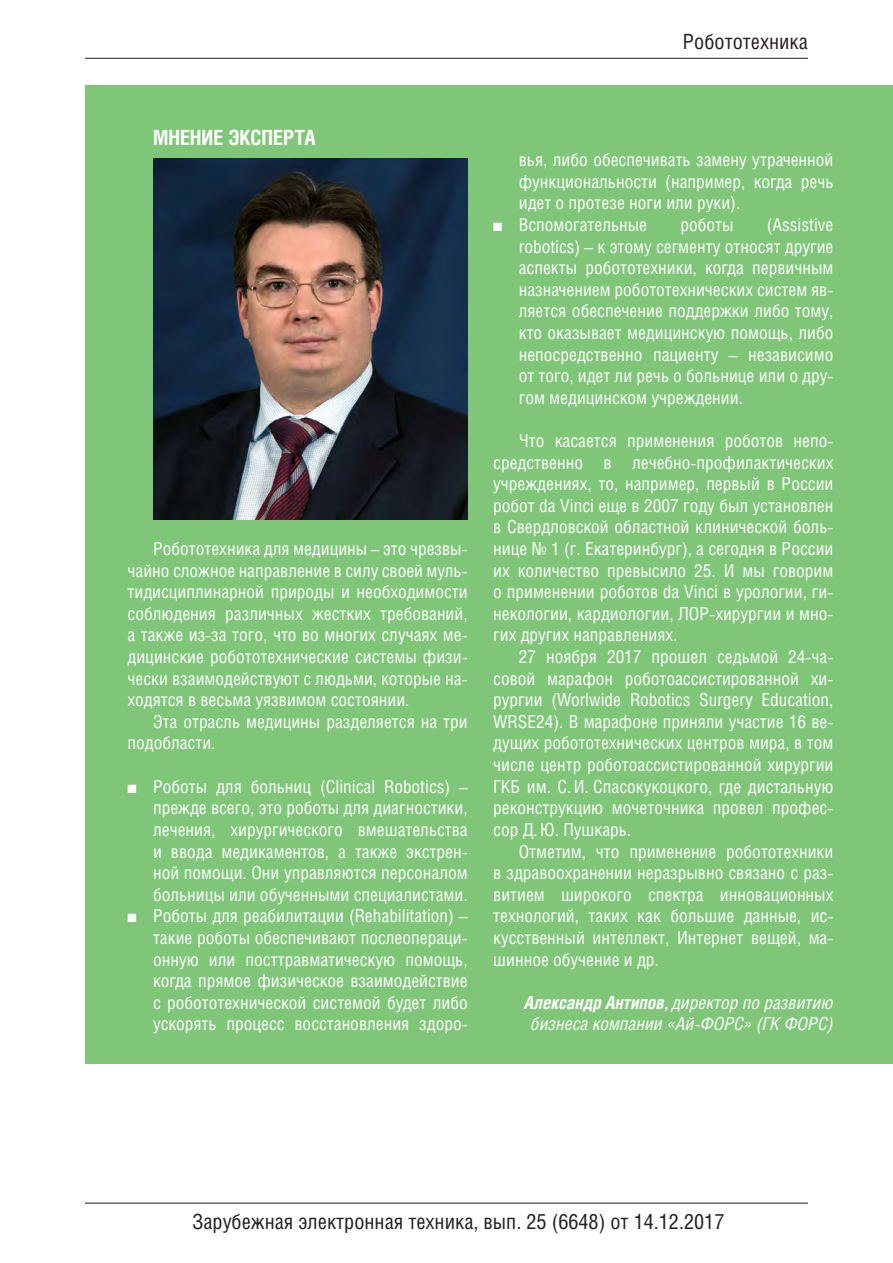
<style>
.page{position:relative;width:893px;height:1263px;background:#fff}
.page>*{position:absolute;margin:0;border:0;box-sizing:border-box;transform-origin:0 0}
.t1{font:21px "Helios Cond";color:#231f20}
.t2{font:700 21px "Helios Cond";color:#fff}
.t3{font:18px/21.6px "Helios Cond";color:#fff;text-align:justify}
.t4{font:italic 18px/21.6px "Helios Cond";color:#fff;text-align:center}
.t5{font:12px "Zapf Dingbats ITC";color:#fff}
.s1{font-weight:700}
</style>
<div class="page">
<hr style="left:85px;top:58px;width:723px;height:1px;background:#231f20">
<hr style="left:85px;top:1203px;width:723px;height:1px;background:#231f20">
<div style="left:85px;top:85px;width:808px;height:978px;background:#7fc679"></div>
<img style="left:153px;top:158px;width:315px;height:361px">
<p class="t1" style="left:683px;top:29px;width:127px">Робототехника</p>
<p class="t2" style="left:153px;top:125px;width:164px">МНЕНИЕ ЭКСПЕРТА</p>
<p class="t3" style="left:128px;top:537px;width:342px;text-indent:26px">Робототехника для медицины – это чрезвы&shy;чайно сложное направление в силу своей муль&shy;тидисциплинарной природы и необходимости соблюдения различных жестких требований, а также из-за того, что во многих случаях ме&shy;дицинские робототехнические системы физи&shy;чески взаимодействуют с людьми, которые на&shy;ходятся в весьма уязвимом состоянии.</p>
<p class="t3" style="left:128px;top:710px;width:342px;text-indent:26px">Эта отрасль медицины разделяется на три подобласти.</p>
<p class="t3" style="left:153px;top:775px;width:316px;text-indent:-26px">■ Роботы для больниц (Clinical Robotics) – прежде всего, это роботы для диагностики, лечения, хирургического вмешательства и ввода медикаментов, а также экстрен&shy;ной помощи. Они управляются персоналом больницы или обученными специалистами.</p>
<p class="t3" style="left:153px;top:905px;width:316px;text-indent:-26px">■ Роботы для реабилитации (Rehabilitation) – такие роботы обеспечивают послеопераци&shy;онную или посттравматическую помощь, когда прямое физическое взаимодействие с робототехнической системой будет либо ускорять процесс восстановления здоро-</p>
<p class="t5" style="left:137px;top:783px;width:5px">■</p>
<p class="t3" style="left:519px;top:149px;width:316px">вья, либо обеспечивать замену утраченной функциональности (например, когда речь идет о протезе ноги или руки).</p>
<p class="t3" style="left:493px;top:213px;width:155px">■ Вспомогательные</p>
<p class="t3" style="left:680px;top:213px;width:54px">роботы</p>
<p class="t3" style="left:519px;top:213px;width:316px;text-indent:248px">(Assistive robotics) – к этому сегменту относят другие аспекты робототехники, когда первичным назначением робототехнических систем яв&shy;ляется обеспечение поддержки либо тому, кто оказывает медицинскую помощь, либо непосредственно пациенту – независимо от того, идет ли речь о больнице или о дру&shy;гом медицинском учреждении.</p>
<p class="t3" style="left:493px;top:429px;width:342px;text-indent:26px">Что касается применения роботов непо&shy;средственно в лечебно-профилактических учреждениях, то, например, первый в России робот da Vinci еще в 2007 году был установлен в Свердловской областной клинической боль&shy;нице № 1 (г. Екатеринбург), а сегодня в России их количество превысило 25. И мы говорим о применении роботов da Vinci в урологии, ги&shy;некологии, кардиологии, ЛОР-хирургии и мно&shy;гих других направлениях.</p>
<p class="t3" style="left:493px;top:645px;width:342px;text-indent:26px">27 ноября 2017 прошел седьмой 24-ча&shy;совой марафон роботоассистированной хи&shy;рургии (Worlwide Robotics Surgery Education, WRSE24). В марафоне приняли участие 16 ве&shy;дущих робототехнических центров мира, в том числе центр роботоассистированной хирургии ГКБ им. С.И. Спасокукоцкого, где дистальную реконструкцию мочеточника провел профес&shy;сор Д.Ю. Пушкарь.</p>
<p class="t3" style="left:493px;top:840px;width:342px;text-indent:26px">Отметим, что применение робототехники в здравоохранении неразрывно связано с раз&shy;витием широкого спектра инновационных технологий, таких как большие данные, ис&shy;кусственный интеллект, Интернет вещей, ма&shy;шинное обучение и др.</p>
<p class="t4" style="left:524px;top:991px;width:310px"><span class="s1">Александр Антипов,</span> директор по развитию бизнеса компании «Ай-ФОРС» (ГК ФОРС)</p>
<p class="t1" style="left:192px;top:1209px;width:534px">Зарубежная электронная техника, вып. 25 (6648) от 14.12.2017</p>
</div>
